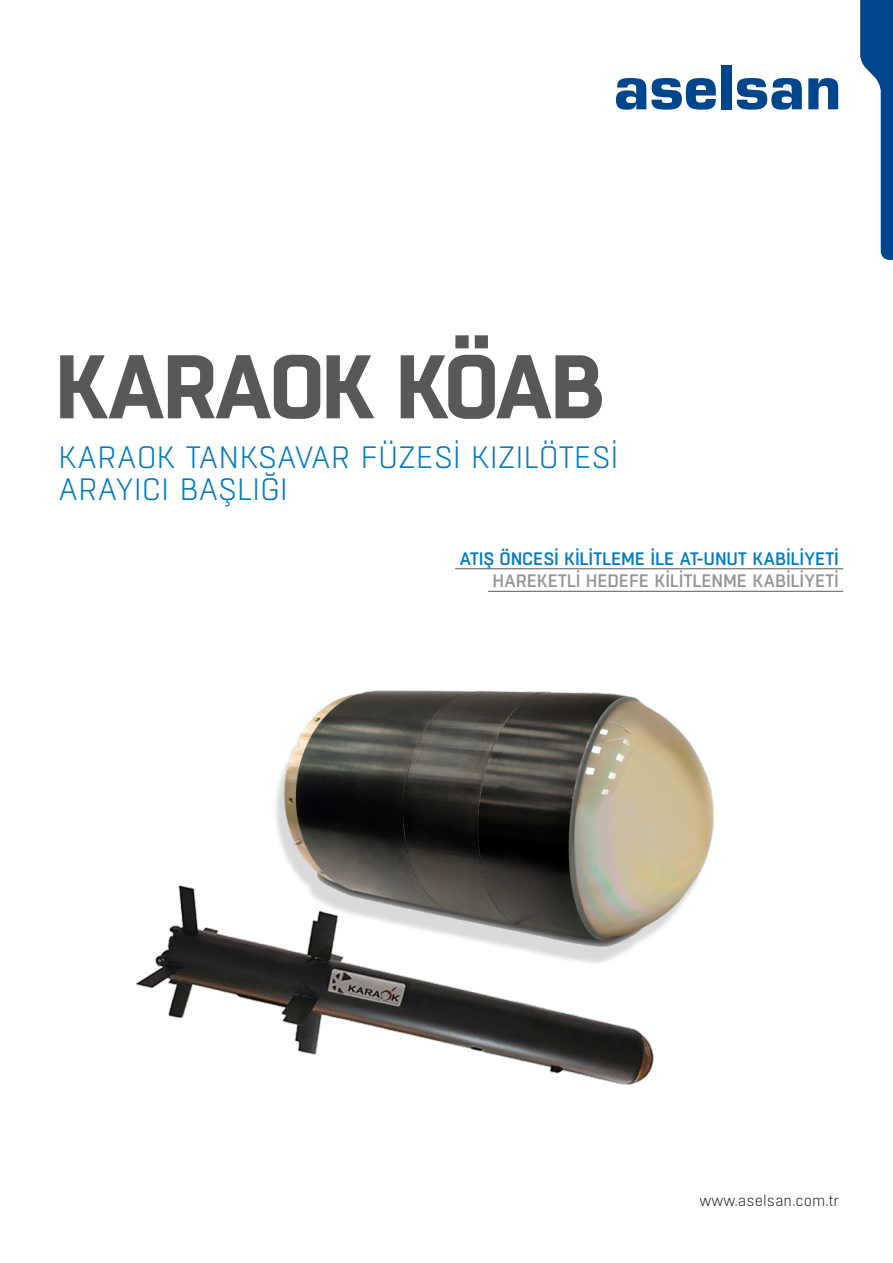
<style>
.page{position:relative;width:893px;height:1263px;background:#fff}
.page>*{position:absolute;margin:0;border:0;box-sizing:border-box;transform-origin:0 0}
.t1{font:700 90px "Boxed";letter-spacing:-.04em;color:#57585a}
.t2{font:300 30.9px/32.8px "Boxed";letter-spacing:-.005em;color:#007ac2}
.t3{font:500 18px "Boxed";letter-spacing:-.01em;color:#007ac2}
.t4{font:500 18px "Boxed";letter-spacing:-.01em;color:#939598}
.t5{font:300 15px "Boxed";color:#231f20}
</style>
<div class="page">
<svg style="left:616px;top:78px;width:100px;height:32px"></svg>
<div style="left:721px;top:65px;width:10px;height:44px;background:#01468c"></div>
<svg style="left:737px;top:78px;width:65px;height:32px"></svg>
<svg style="left:808px;top:78px;width:30px;height:31px"></svg>
<svg style="left:860px;top:0;width:33px;height:260px"></svg>
<img style="left:135px;top:690px;width:579px;height:396px">
<hr style="left:455px;top:568px;width:388px;height:1px;background:#57585a">
<hr style="left:488px;top:591px;width:355px;height:1px;background:#57585a">
<p class="t1" style="left:55px;top:326px;width:552px">KARAOK KÖAB</p>
<p class="t2" style="left:58px;top:441px;width:562px">KARAOK TANKSAVAR FÜZESİ KIZILÖTESİ<br>ARAYICI BAŞLIĞI</p>
<p class="t3" style="left:459px;top:547px;width:381px">ATIŞ ÖNCESİ KİLİTLEME İLE AT-UNUT KABİLİYETİ</p>
<p class="t4" style="left:492px;top:569px;width:348px">HAREKETLİ HEDEFE KİLİTLENME KABİLİYETİ</p>
<p class="t5" style="left:700px;top:1191px;width:141px">www.aselsan.com.tr</p>
</div>
